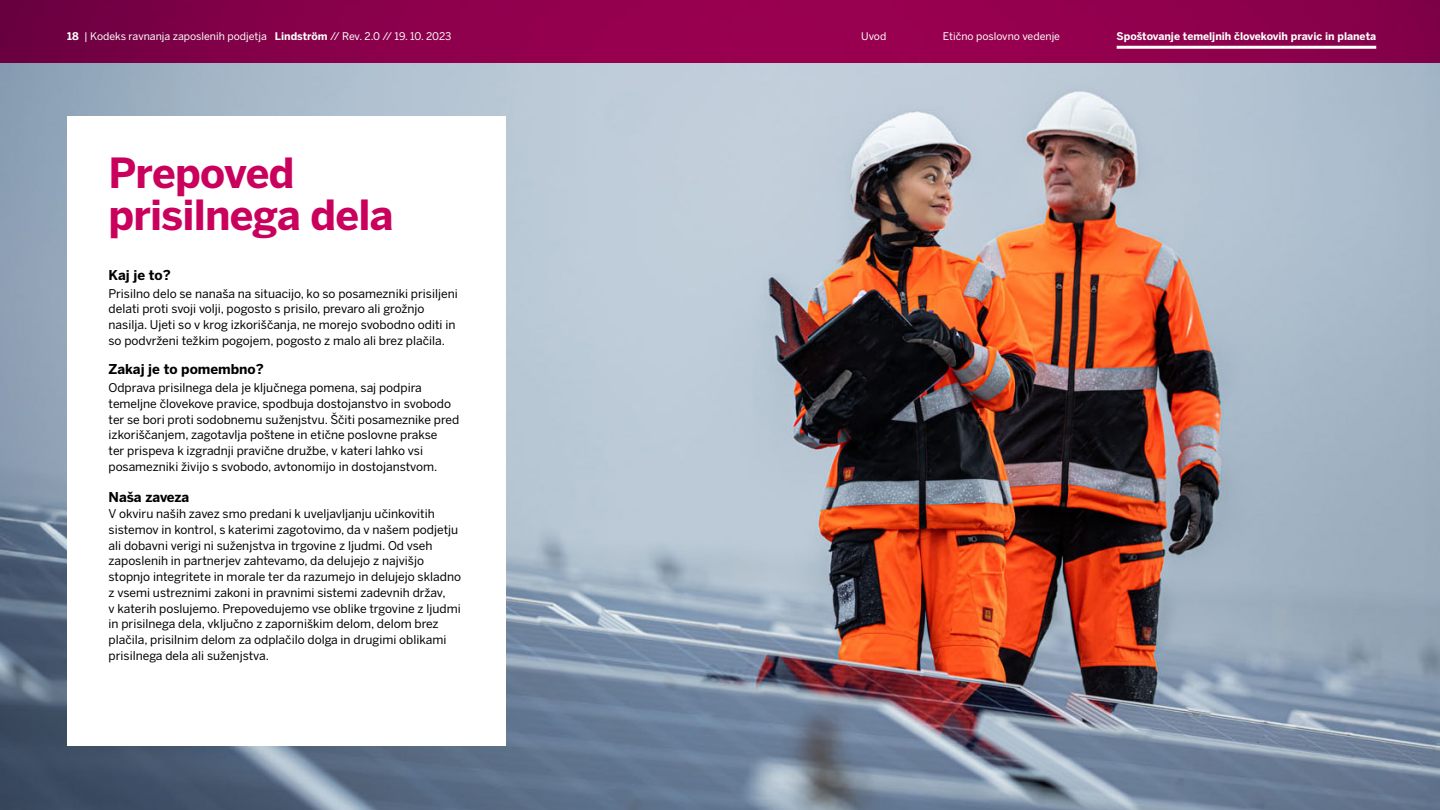
<style>
.page{position:relative;width:1440px;height:810px;background:#fff}
.page>*{position:absolute;margin:0;border:0;box-sizing:border-box;transform-origin:0 0}
.CoC_H2{font:700 41.25px/42.4px "Benton Sans";letter-spacing:-.02em;color:#ca005d}
.Väliotsikko_musta{font:700 13.5px "Benton Sans";color:#000}
.Leipis_musta{font:700 13.5px "Benton Sans";letter-spacing:-.01em;color:#000}
.Leipis_musta-2{font:12px/15.8px "Benton Sans";color:#000}
.t1{font:10.5px "Benton Sans";color:#fff}
.t2{font:700 10.5px "Benton Sans";color:#fff}
.s1{font-weight:700}
</style>
<div class="page">
<img style="left:0;top:63px;width:1440px;height:747px">
<div style="left:67px;top:116px;width:439px;height:630px;background:#fff"></div>
<svg style="left:0;top:0;width:1440px;height:63px;background:#8b004b"></svg>
<hr style="left:1117px;top:46px;width:259px;height:3px;background:#fff">
<p class="t1" style="left:67px;top:30px;width:386px"><span class="s1">18</span> | Kodeks ravnanja zaposlenih podjetja <span class="s1">Lindström</span> // Rev. 2.0 // 19. 10. 2023</p>
<p class="t1" style="left:861px;top:30px;width:27px">Uvod</p>
<p class="t1" style="left:943px;top:30px;width:119px">Etično poslovno vedenje</p>
<p class="t2" style="left:1117px;top:29px;width:261px">Spoštovanje temeljnih človekovih pravic in planeta</p>
<p class="CoC_H2" style="left:108px;top:152px;width:287px">Prepoved prisilnega dela</p>
<h6 class="Väliotsikko_musta" style="left:109px;top:266px;width:64px">Kaj je to?</h6>
<p class="Leipis_musta-2" style="left:109px;top:285px;width:351px">Prisilno delo se nanaša na situacijo, ko so posamezniki prisiljeni delati proti svoji volji, pogosto s prisilo, prevaro ali grožnjo nasilja. Ujeti so v krog izkoriščanja, ne morejo svobodno oditi in so podvrženi težkim pogojem, pogosto z malo ali brez plačila.</p>
<h6 class="Väliotsikko_musta" style="left:109px;top:361px;width:157px">Zakaj je to pomembno?</h6>
<p class="Leipis_musta-2" style="left:109px;top:380px;width:352px">Odprava prisilnega dela je ključnega pomena, saj podpira temeljne človekove pravice, spodbuja dostojanstvo in svobodo ter se bori proti sodobnemu suženjstvu. Ščiti posameznike pred izkoriščanjem, zagotavlja poštene in etične poslovne prakse<br>ter prispeva k izgradnji pravične družbe, v kateri lahko vsi posamezniki živijo s svobodo, avtonomijo in dostojanstvom.</p>
<p class="Leipis_musta" style="left:109px;top:489px;width:82px">Naša zaveza</p>
<p class="Leipis_musta-2" style="left:109px;top:506px;width:354px">V okviru naših zavez smo predani k uveljavljanju učinkovitih sistemov in kontrol, s katerimi zagotovimo, da v našem podjetju ali dobavni verigi ni suženjstva in trgovine z ljudmi. Od vseh zaposlenih in partnerjev zahtevamo, da delujejo z najvišjo stopnjo integritete in morale ter da razumejo in delujejo skladno z vsemi ustreznimi zakoni in pravnimi sistemi zadevnih držav,<br>v katerih poslujemo. Prepovedujemo vse oblike trgovine z ljudmi in prisilnega dela, vključno z zaporniškim delom, delom brez plačila, prisilnim delom za odplačilo dolga in drugimi oblikami prisilnega dela ali suženjstva.</p>
</div>
